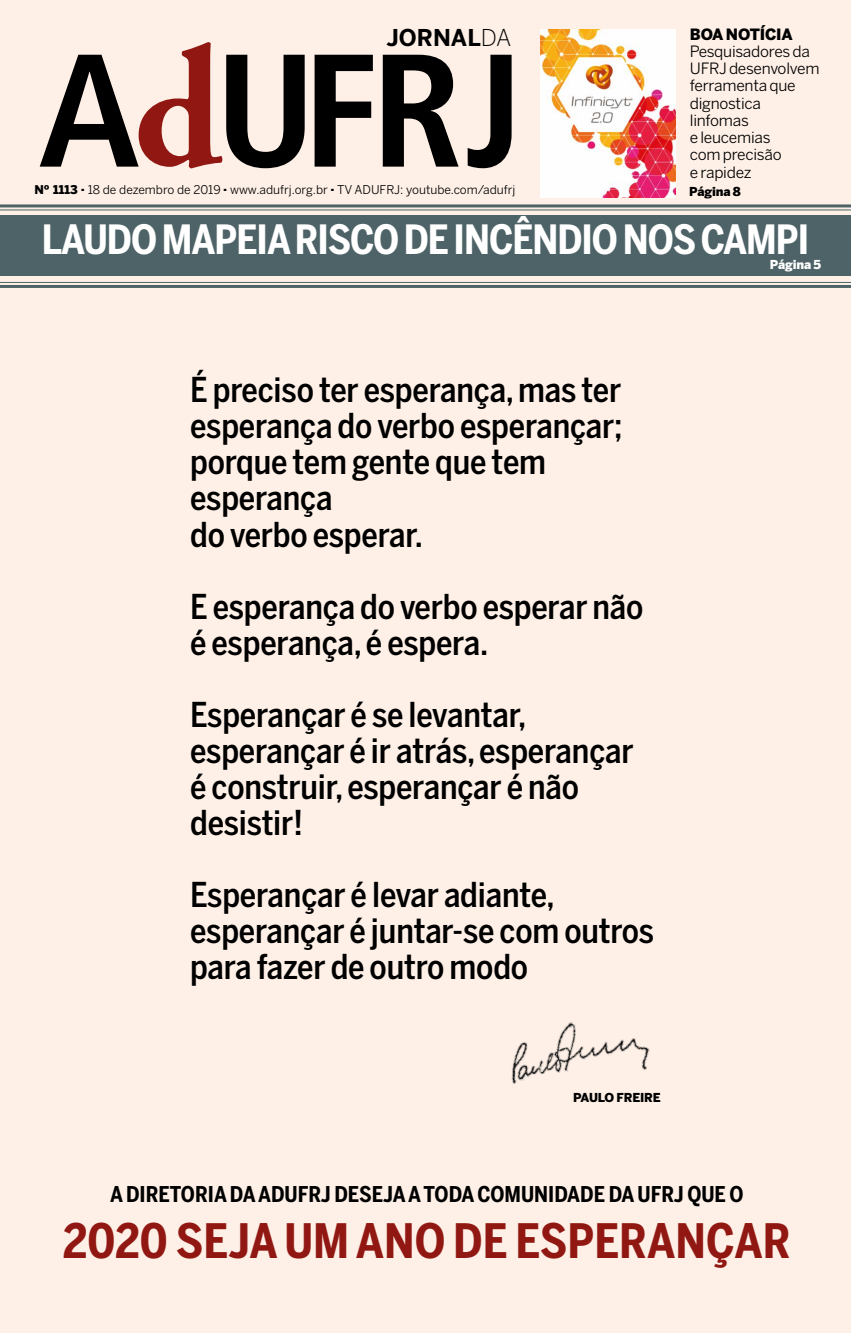
<style>
.page{position:relative;width:851px;height:1333px;background:#fff}
.page>*{position:absolute;margin:0;border:0;box-sizing:border-box;transform-origin:0 0}
.t1{font:700 47px "Benton Sans Cond";color:#911812}
.t2{font:700 40px "Benton Sans Cond";letter-spacing:-.025em;color:#fff}
.t3{font:500 34px/36px "Benton Sans Cond";letter-spacing:-.005em;color:#000}
.t4{font:700 23px "Benton Sans";color:#000}
.t5{font:700 21.6px "Benton Sans Cond";color:#000}
.t6{font:15.5px/17.2px "Benton Sans";letter-spacing:-.015em;color:#000}
.t7{font:900 15.5px "Benton Sans";letter-spacing:-.015em;color:#000}
.t8{font:900 12.3px "Benton Sans";letter-spacing:-.015em;color:#000}
.t9{font:900 12.3px "Benton Sans";letter-spacing:-.015em;color:#fff}
.t10{font:12px "Benton Sans";color:#000}
.s1{font-weight:300}
.s2{font-weight:900}
</style>
<div class="page">
<div style="left:0;top:0;width:850px;height:1332px;background:#fef0e7"></div>
<svg style="left:314px;top:55px;width:59px;height:112px"></svg>
<svg style="left:383px;top:55px;width:75px;height:112px"></svg>
<svg style="left:467px;top:55px;width:44px;height:113px"></svg>
<svg style="left:40px;top:42px;width:264px;height:126px"></svg>
<img style="left:540px;top:30px;width:135px;height:167px">
<hr style="left:0;top:209px;width:850px;height:1px;background:#4e6367">
<hr style="left:0;top:204px;width:850px;height:3px;background:#4e6367">
<hr style="left:0;top:285px;width:850px;height:3px;background:#4e6367">
<hr style="left:0;top:282px;width:850px;height:1px;background:#4e6367">
<div style="left:0;top:215px;width:850px;height:60px;background:#4e6367"></div>
<img style="left:511px;top:1022px;width:139px;height:62px">
<p class="t4" style="left:386px;top:24px;width:126px">JORNAL<span class="s1">DA</span></p>
<p class="t10" style="left:34px;top:182px;width:482px"><span class="s2">Nº 1113 </span><sup>.</sup> 18 de dezembro de 2019 <sup>.</sup> www.adufrj.org.br <sup>.</sup> TV ADUFRJ: youtube.com/adufrj</p>
<p class="t7" style="left:689px;top:25px;width:104px">BOA NOTÍCIA</p>
<p class="t6" style="left:689px;top:43px;width:131px">Pesquisadores da<br>UFRJ desenvolvem ferramenta que dignostica linfomas<br>e leucemias<br>com precisão<br>e rapidez</p>
<p class="t8" style="left:689px;top:184px;width:53px">Página 8</p>
<p class="t2" style="left:42px;top:216px;width:769px">LAUDO MAPEIA RISCO DE INCÊNDIO NOS CAMPI</p>
<p class="t9" style="left:769px;top:257px;width:53px">Página 5</p>
<p class="t3" style="left:190px;top:372px;width:434px">É preciso ter esperança, mas ter esperança do verbo esperançar; porque tem gente que tem esperança<br>do verbo esperar.</p>
<p class="t3" style="left:190px;top:588px;width:455px">E esperança do verbo esperar não é esperança, é espera.</p>
<p class="t3" style="left:190px;top:696px;width:445px">Esperançar é se levantar, esperançar é ir atrás, esperançar é construir, esperançar é não desistir!</p>
<p class="t3" style="left:190px;top:876px;width:465px">Esperançar é levar adiante, esperançar é juntar-se com outros para fazer de outro modo</p>
<p class="t8" style="left:573px;top:1089px;width:89px">PAULO FREIRE</p>
<p class="t5" style="left:110px;top:1181px;width:635px">A DIRETORIA DA ADUFRJ DESEJA A TODA COMUNIDADE DA UFRJ QUE O</p>
<h1 class="t1" style="left:63px;top:1212px;width:729px">2020 SEJA UM ANO DE ESPERANÇAR</h1>
</div>
